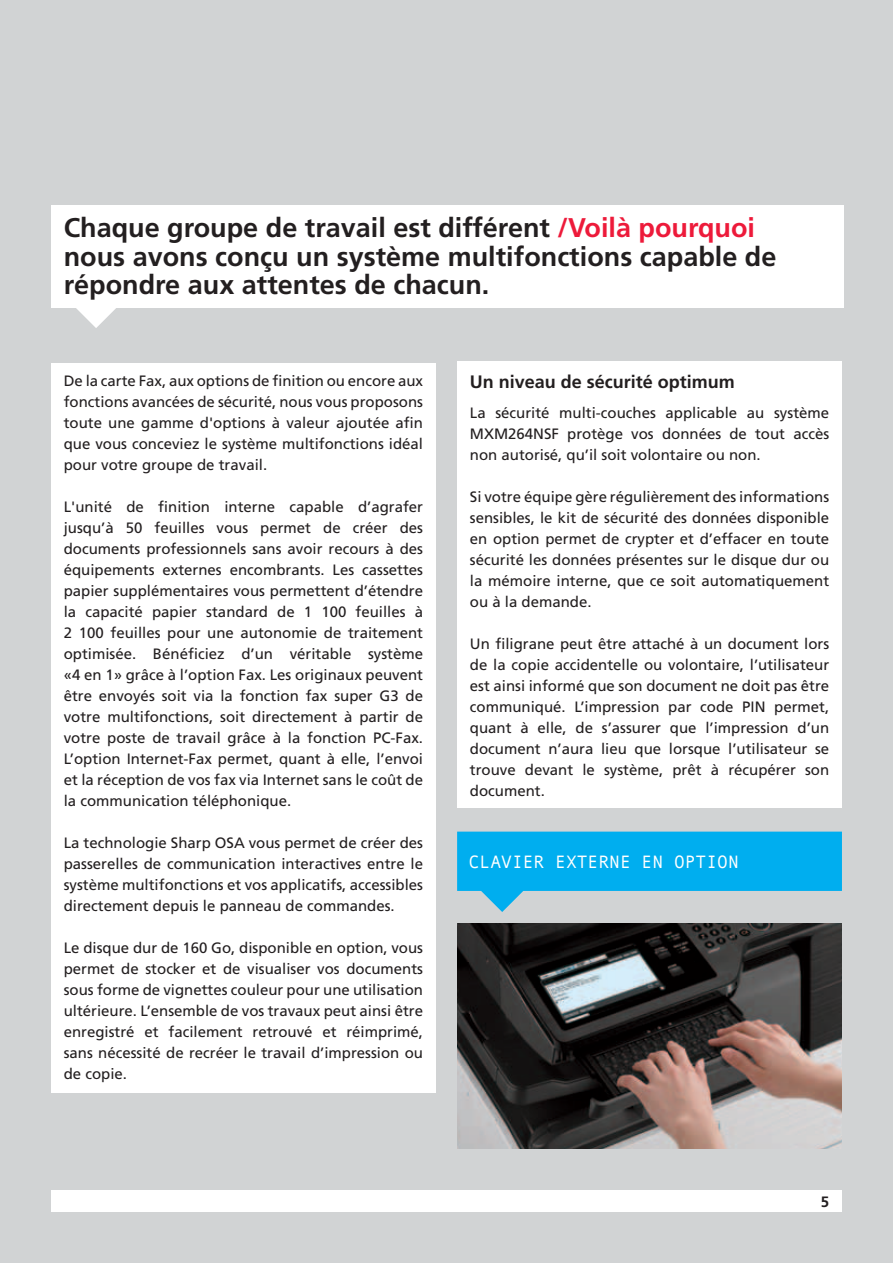
<style>
.page{position:relative;width:893px;height:1263px;background:#d1d3d4}
.page>*{position:absolute;margin:0;border:0;box-sizing:border-box;transform-origin:0 0}
.t1{font:700 27px/28.5px "Frutiger";color:#231f20}
.t2{font:700 18px "Frutiger";color:#231f20}
.t3{font:18px "Andale Mono";color:#fff}
.t4{font:15px/21px "Frutiger";color:#231f20;text-align:justify}
.t5{font:700 15px "Frutiger";color:#231f20}
.s1{color:#ed1a3a}
</style>
<div class="page">
<div style="left:51px;top:1191px;width:791px;height:21px;background:#fff"></div>
<div style="left:51px;top:205px;width:792px;height:102px;background:#fff"></div>
<svg style="left:71px;top:307px;width:51px;height:21px"></svg>
<div style="left:457px;top:361px;width:385px;height:447px;background:#fff"></div>
<div style="left:51px;top:364px;width:385px;height:729px;background:#fff"></div>
<img style="left:457px;top:923px;width:385px;height:225px">
<svg style="left:457px;top:832px;width:385px;height:80px"></svg>
<h1 class="t1" style="left:64px;top:213px;width:714px">Chaque groupe de travail est différent <span class="s1">/Voilà pourquoi </span>nous avons conçu un système multifonctions capable de répondre aux attentes de chacun.</h1>
<p class="t4" style="left:64px;top:370px;width:361px">De la carte Fax, aux options de finition ou encore aux fonctions avancées de sécurité, nous vous proposons toute une gamme d'options à valeur ajoutée afin que vous conceviez le système multifonctions idéal pour votre groupe de travail.</p>
<p class="t4" style="left:64px;top:496px;width:361px">L'unité de finition interne capable d’agrafer jusqu’à 50 feuilles vous permet de créer des documents professionnels sans avoir recours à des équipements externes encombrants. Les cassettes papier supplémentaires vous permettent d’étendre la capacité papier standard de 1 100 feuilles à 2 100 feuilles pour une autonomie de traitement optimisée. Bénéficiez d’un véritable système «4 en 1» grâce à l’option Fax. Les originaux peuvent être envoyés soit via la fonction fax super G3 de votre multifonctions, soit directement à partir de votre poste de travail grâce à la fonction PC-Fax.<br>L’option Internet-Fax permet, quant à elle, l’envoi et la réception de vos fax via Internet sans le coût de la communication téléphonique.</p>
<p class="t4" style="left:64px;top:832px;width:361px">La technologie Sharp OSA vous permet de créer des passerelles de communication interactives entre le système multifonctions et vos applicatifs, accessibles directement depuis le panneau de commandes.</p>
<p class="t4" style="left:64px;top:937px;width:361px">Le disque dur de 160 Go, disponible en option, vous permet de stocker et de visualiser vos documents sous forme de vignettes couleur pour une utilisation ultérieure. L’ensemble de vos travaux peut ainsi être enregistré et facilement retrouvé et réimprimé, sans nécessité de recréer le travail d’impression ou de copie.</p>
<p class="t2" style="left:470px;top:371px;width:267px">Un niveau de sécurité optimum</p>
<p class="t4" style="left:470px;top:402px;width:361px">La sécurité multi-couches applicable au système MXM264NSF protège vos données de tout accès non autorisé, qu’il soit volontaire ou non.</p>
<p class="t4" style="left:470px;top:486px;width:361px">Si votre équipe gère régulièrement des informations sensibles, le kit de sécurité des données disponible en option permet de crypter et d’effacer en toute sécurité les données présentes sur le disque dur ou la mémoire interne, que ce soit automatiquement ou à la demande.</p>
<p class="t4" style="left:470px;top:633px;width:361px">Un filigrane peut être attaché à un document lors de la copie accidentelle ou volontaire, l’utilisateur est ainsi informé que son document ne doit pas être communiqué. L’impression par code PIN permet, quant à elle, de s’assurer que l’impression d’un document n’aura lieu que lorsque l’utilisateur se trouve devant le système, prêt à récupérer son document.</p>
<p class="t3" style="left:469px;top:850px;width:44px">CL AVIER</p>
<p class="t3" style="left:555px;top:850px;width:185px">EXTERNE EN OPTION</p>
<p class="t5" style="left:821px;top:1193px;width:10px">5</p>
</div>
